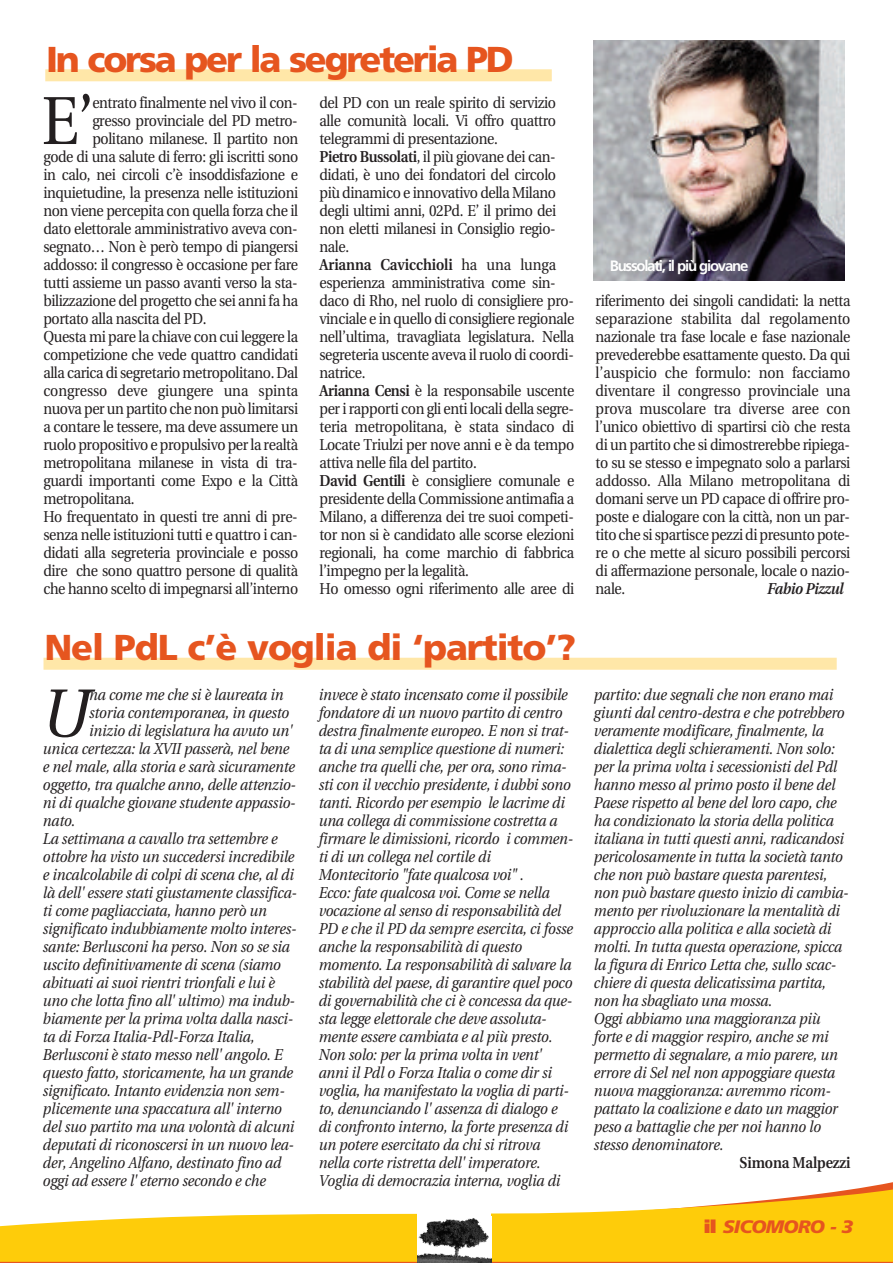
<style>
.page{position:relative;width:893px;height:1263px;background:#fff}
.page>*{position:absolute;margin:0;border:0;box-sizing:border-box;transform-origin:0 0}
.t1{font:67.8px "Utopia";color:#231f20;scale:.9 1}
.t2{font:italic 67.8px "Utopia";color:#231f20;scale:.9 1}
.t3{font:900 36px "Frutiger";letter-spacing:-.03em;color:#e6551f}
.t4{font:900 36px "Frutiger";letter-spacing:-.06em;color:#e6551f}
.t5{font:italic 900 18px "Frutiger";letter-spacing:-.04em;color:#e6551f;scale:1.07 1}
.t6{font:italic 15.75px/18px "Utopia";letter-spacing:-.01em;color:#231f20;scale:.9 1}
.t7{font:15.75px/18px "Utopia";letter-spacing:-.025em;color:#231f20;scale:.9 1}
.t8{font:15.75px "Utopia";letter-spacing:-.005em;color:#231f20;scale:.9 1}
.t9{font:600 15.75px "Utopia";letter-spacing:-.01em;color:#231f20;scale:.9 1}
.t10{font:italic 600 15.75px "Utopia";letter-spacing:-.025em;color:#231f20;scale:.9 1}
.t11{font:700 15px "Frutiger";letter-spacing:-.085em;color:#fff}
.s1{font-weight:600}
.s2{font-style:normal}
</style>
<div class="page">
<svg style="left:0;top:1182px;width:892px;height:81px"></svg>
<svg style="left:0;top:1189px;width:892px;height:73px;fill:#fecc0a"></svg>
<div style="left:417px;top:1208px;width:74px;height:55px;background:#fff"></div>
<img style="left:417px;top:1218px;width:74px;height:44px">
<div style="left:45px;top:69px;width:507px;height:12px;background:#ffe7a8"></div>
<div style="left:44px;top:658px;width:793px;height:12px;background:#ffe7a8"></div>
<img style="left:594px;top:41px;width:251px;height:240px">
<h2 class="t4" style="left:46px;top:37px;width:469px">In corsa per la segreteria PD</h2>
<h1 class="t1" style="left:42px;top:84px;width:60px">E’</h1>
<p class="t7" style="left:92px;top:94px;width:230px">entrato finalmente nel vivo il con-</p>
<p class="t7" style="left:92px;top:112px;width:230px">gresso provinciale del PD metro-</p>
<p class="t7" style="left:92px;top:130px;width:230px">politano milanese. Il partito non</p>
<p class="t7" style="left:43px;top:148px;width:285px">gode di una salute di ferro: gli iscritti sono</p>
<p class="t7" style="left:43px;top:166px;width:285px">in calo, nei circoli c’è insoddisfazione e</p>
<p class="t7" style="left:43px;top:184px;width:285px">inquietudine, la presenza nelle istituzioni</p>
<p class="t7" style="left:43px;top:202px;width:285px">non viene percepita con quella forza che il</p>
<p class="t7" style="left:43px;top:220px;width:284px">dato elettorale amministrativo aveva con-</p>
<p class="t7" style="left:43px;top:238px;width:285px">segnato… Non è però tempo di piangersi</p>
<p class="t7" style="left:43px;top:256px;width:285px">addosso: il congresso è occasione per fare</p>
<p class="t7" style="left:43px;top:274px;width:284px">tutti assieme un passo avanti verso la sta-</p>
<p class="t7" style="left:43px;top:292px;width:285px">bilizzazione del progetto che sei anni fa ha</p>
<p class="t7" style="left:43px;top:310px;width:183px">portato alla nascita del PD.</p>
<p class="t7" style="left:43px;top:328px;width:285px">Questa mi pare la chiave con cui leggere la</p>
<p class="t7" style="left:43px;top:346px;width:285px">competizione che vede quattro candidati</p>
<p class="t7" style="left:43px;top:364px;width:285px">alla carica di segretario metropolitano. Dal</p>
<p class="t8" style="left:43px;top:382px;width:285px">congresso deve giungere una spinta</p>
<p class="t7" style="left:43px;top:400px;width:285px">nuova per un partito che non può limitarsi</p>
<p class="t7" style="left:43px;top:418px;width:285px">a contare le tessere, ma deve assumere un</p>
<p class="t7" style="left:43px;top:436px;width:285px">ruolo propositivo e propulsivo per la realtà</p>
<p class="t7" style="left:43px;top:454px;width:284px">metropolitana milanese in vista di tra-</p>
<p class="t7" style="left:43px;top:472px;width:285px">guardi importanti come Expo e la Città</p>
<p class="t7" style="left:43px;top:490px;width:103px">metropolitana.</p>
<p class="t7" style="left:43px;top:508px;width:284px">Ho frequentato in questi tre anni di pre-</p>
<p class="t7" style="left:43px;top:526px;width:284px">senza nelle istituzioni tutti e quattro i can-</p>
<p class="t7" style="left:43px;top:544px;width:285px">didati alla segreteria provinciale e posso</p>
<p class="t7" style="left:43px;top:562px;width:285px">dire che sono quattro persone di qualità</p>
<p class="t7" style="left:43px;top:580px;width:285px">che hanno scelto di impegnarsi all’interno</p>
<p class="t7" style="left:319px;top:94px;width:285px">del PD con un reale spirito di servizio alle comunità locali. Vi offro quattro telegrammi di presentazione.<br><span class="s1">Pietro Bussolati</span>, il più giovane dei can&shy;didati, è uno dei fondatori del circolo più dinamico e innovativo della Milano degli ultimi anni, 02Pd. E’ il primo dei non eletti milanesi in Consiglio regio&shy;nale.<br><span class="s1">Arianna Cavicchioli</span> ha una lunga esperienza amministrativa come sin&shy;daco di Rho, nel ruolo di consigliere pro&shy;vinciale e in quello di consigliere regionale nell’ultima, travagliata legislatura. Nella segreteria uscente aveva il ruolo di coordi&shy;natrice.<br><span class="s1">Arianna Censi</span> è la responsabile uscente per i rapporti con gli enti locali della segre&shy;teria metropolitana, è stata sindaco di Locate Triulzi per nove anni e è da tempo attiva nelle fila del partito.<br><span class="s1">David Gentili</span> è consigliere comunale e presidente della Commissione antimafia a Milano, a differenza dei tre suoi competi&shy;tor non si è candidato alle scorse elezioni regionali, ha come marchio di fabbrica l’impegno per la legalità.<br>Ho omesso ogni riferimento alle aree di</p>
<h2 class="t3" style="left:44px;top:626px;width:533px">Nel PdL c’è voglia di ‘partito’?</h2>
<p class="t6" style="left:89px;top:686px;width:217px">na come me che si è laureata in</p>
<p class="t6" style="left:89px;top:704px;width:223px">storia contemporanea, in questo</p>
<p class="t6" style="left:89px;top:722px;width:227px">inizio di legislatura ha avuto un'</p>
<p class="t6" style="left:43px;top:740px;width:275px">unica certezza: la XVII passerà, nel bene</p>
<p class="t6" style="left:43px;top:758px;width:281px">e nel male, alla storia e sarà sicuramente</p>
<p class="t6" style="left:43px;top:776px;width:283px">oggetto, tra qualche anno, delle attenzio-</p>
<p class="t6" style="left:43px;top:794px;width:282px">ni di qualche giovane studente appassio-</p>
<p class="t6" style="left:43px;top:812px;width:37px">nato.</p>
<p class="t6" style="left:43px;top:830px;width:262px">La settimana a cavallo tra settembre e</p>
<p class="t6" style="left:43px;top:848px;width:281px">ottobre ha visto un succedersi incredibile</p>
<p class="t6" style="left:43px;top:866px;width:280px">e incalcolabile di colpi di scena che, al di</p>
<p class="t6" style="left:43px;top:884px;width:284px">là dell' essere stati giustamente classifica-</p>
<p class="t6" style="left:43px;top:902px;width:250px">ti come pagliacciata, hanno però un</p>
<p class="t6" style="left:43px;top:920px;width:283px">significato indubbiamente molto interes-</p>
<p class="t6" style="left:43px;top:938px;width:276px">sante: Berlusconi ha perso. Non so se sia</p>
<p class="t6" style="left:43px;top:956px;width:266px">uscito definitivamente di scena (siamo</p>
<p class="t6" style="left:43px;top:974px;width:259px">abituati ai suoi rientri trionfali e lui è</p>
<p class="t6" style="left:43px;top:992px;width:282px">uno che lotta fino all' ultimo) ma indub-</p>
<p class="t6" style="left:43px;top:1010px;width:280px">biamente per la prima volta dalla nasci-</p>
<p class="t6" style="left:43px;top:1028px;width:237px">ta di Forza Italia-Pdl-Forza Italia,</p>
<p class="t6" style="left:43px;top:1046px;width:268px">Berlusconi è stato messo nell' angolo. E</p>
<p class="t6" style="left:43px;top:1064px;width:279px">questo fatto, storicamente, ha un grande</p>
<p class="t6" style="left:43px;top:1082px;width:270px">significato. Intanto evidenzia non sem-</p>
<p class="t6" style="left:43px;top:1100px;width:267px">plicemente una spaccatura all' interno</p>
<p class="t6" style="left:43px;top:1118px;width:281px">del suo partito ma una volontà di alcuni</p>
<p class="t6" style="left:43px;top:1136px;width:281px">deputati di riconoscersi in un nuovo lea-</p>
<p class="t6" style="left:43px;top:1154px;width:266px">der, Angelino Alfano, destinato fino ad</p>
<p class="t6" style="left:43px;top:1172px;width:249px">oggi ad essere l' eterno secondo e che</p>
<h1 class="t2" style="left:42px;top:676px;width:55px">U</h1>
<p class="t6" style="left:319px;top:686px;width:284px">invece è stato incensato come il possibile fondatore di un nuovo partito di centro destra finalmente europeo. E non si trat&shy;ta di una semplice questione di numeri: anche tra quelli che, per ora, sono rima&shy;sti con il vecchio presidente, i dubbi sono tanti. Ricordo per esempio le lacrime di una collega di commissione costretta a firmare le dimissioni, ricordo i commen&shy;ti di un collega nel cortile di Montecitorio "fate qualcosa voi" .<br>Ecco: fate qualcosa voi. Come se nella vocazione al senso di responsabilità del PD e che il PD da sempre esercita, ci fosse anche la responsabilità di questo momento. La responsabilità di salvare la stabilità del paese, di garantire quel poco di governabilità che ci è concessa da que&shy;sta legge elettorale che deve assoluta&shy;mente essere cambiata e al più presto.<br>Non solo: per la prima volta in vent' anni il Pdl o Forza Italia o come dir si voglia, ha manifestato la voglia di parti&shy;to, denunciando l' assenza di dialogo e di confronto interno, la forte presenza di un potere esercitato da chi si ritrova nella corte ristretta dell' imperatore.<br>Voglia di democrazia interna, voglia di</p>
<p class="t11" style="left:610px;top:257px;width:140px">Bussolati, il più giovane</p>
<p class="t7" style="left:596px;top:292px;width:285px;text-align:justify">riferimento dei singoli candidati: la netta separazione stabilita dal regolamento nazionale tra fase locale e fase nazionale prevederebbe esattamente questo. Da qui l’auspicio che formulo: non facciamo diventare il congresso provinciale una prova muscolare tra diverse aree con l’unico obiettivo di spartirsi ciò che resta di un partito che si dimostrerebbe ripiega&shy;to su se stesso e impegnato solo a parlarsi addosso. Alla Milano metropolitana di domani serve un PD capace di offrire pro&shy;poste e dialogare con la città, non un par&shy;tito che si spartisce pezzi di presunto pote&shy;re o che mette al sicuro possibili percorsi di affermazione personale, locale o nazio&shy;nale.</p>
<p class="t10" style="left:767px;top:580px;width:87px">Fabio Pizzul</p>
<p class="t6" style="left:594px;top:686px;width:285px">partito: due segnali che non erano mai giunti dal centro-destra e che potrebbero veramente modificare, finalmente, la dialettica degli schieramenti. Non solo: per la prima volta i secessionisti del Pdl hanno messo al primo posto il bene del Paese rispetto al bene del loro capo, che ha condizionato la storia della politica italiana in tutti questi anni, radicandosi pericolosamente in tutta la società tanto che non può bastare questa parentesi, non può bastare questo inizio di cambia&shy;mento per rivoluzionare la mentalità di approccio alla politica e alla società di molti. In tutta questa operazione, spicca la figura di Enrico Letta che, sullo scac&shy;chiere di questa delicatissima partita, non ha sbagliato una mossa.<br>Oggi abbiamo una maggioranza più forte e di maggior respiro, anche se mi permetto di segnalare, a mio parere, un errore di Sel nel non appoggiare questa nuova maggioranza: avremmo ricom&shy;pattato la coalizione e dato un maggior peso a battaglie che per noi hanno lo stesso denominatore.</p>
<p class="t9" style="left:740px;top:1154px;width:125px">Simona Malpezzi</p>
<p class="t5" style="left:704px;top:1216px;width:141px"><span class="s2">il</span> SICOMORO - 3</p>
</div>
